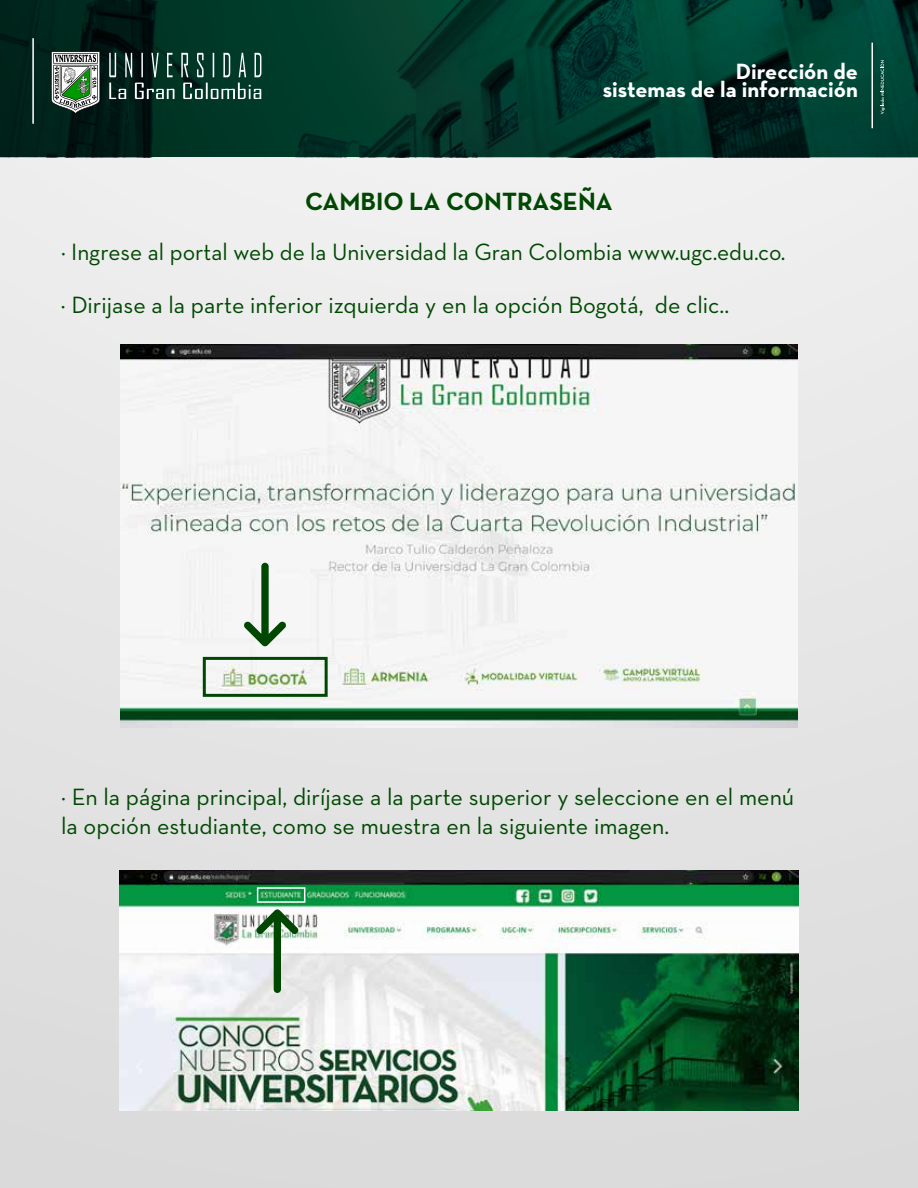
<style>
.page{position:relative;width:918px;height:1188px;background:#e4e4e4}
.page>*{position:absolute;margin:0;border:0;box-sizing:border-box;transform-origin:0 0}
.t1{font:700 25.35px "Neutra Text";color:#004802}
.t2{font:24px/28.8px "Neutra Text";color:#004802}
.t3{font:700 22.5px/18px "Neutra Text";color:#fff;text-align:right}
</style>
<div class="page">
<img style="left:0;top:0;width:918px;height:157px">
<img style="left:121px;top:345px;width:676px;height:383px">
<div style="left:203px;top:657px;width:125px;height:40px;border:3px solid #004802"></div>
<svg style="left:244px;top:563px;width:42px;height:83px"></svg>
<img style="left:120px;top:870px;width:678px;height:240px">
<svg style="left:256px;top:909px;width:42px;height:84px"></svg>
<div style="left:257px;top:887px;width:48px;height:16px;border:1px solid #fff"></div>
<svg style="left:51px;top:51px;width:49px;height:63px;background:#819384"></svg>
<svg style="left:109px;top:53px;width:152px;height:24px;background:#33564c"></svg>
<svg style="left:109px;top:83px;width:152px;height:16px;background:#42635a"></svg>
<hr style="left:32px;top:38px;width:2px;height:86px;background:#fff">
<hr style="left:872px;top:43px;width:1px;height:85px;background:#fff">
<svg style="left:880px;top:60px;width:5px;height:54px"></svg>
<p class="t3" style="left:603px;top:62px;width:257px">Dirección de<br>sistemas de la información</p>
<p class="t1" style="left:305px;top:185px;width:309px">CAMBIO LA CONTRASEÑA</p>
<p class="t2" style="left:61px;top:237px;width:726px">· Ingrese al portal web de la Universidad la Gran Colombia www.ugc.edu.co.</p>
<p class="t2" style="left:61px;top:290px;width:670px">· Dirijase a la parte inferior izquierda y en la opción Bogotá, de clic..</p>
<p class="t2" style="left:61px;top:782px;width:735px">· En la página principal, diríjase a la parte superior y seleccione en el menú la opción estudiante, como se muestra en la siguiente imagen.</p>
</div>
